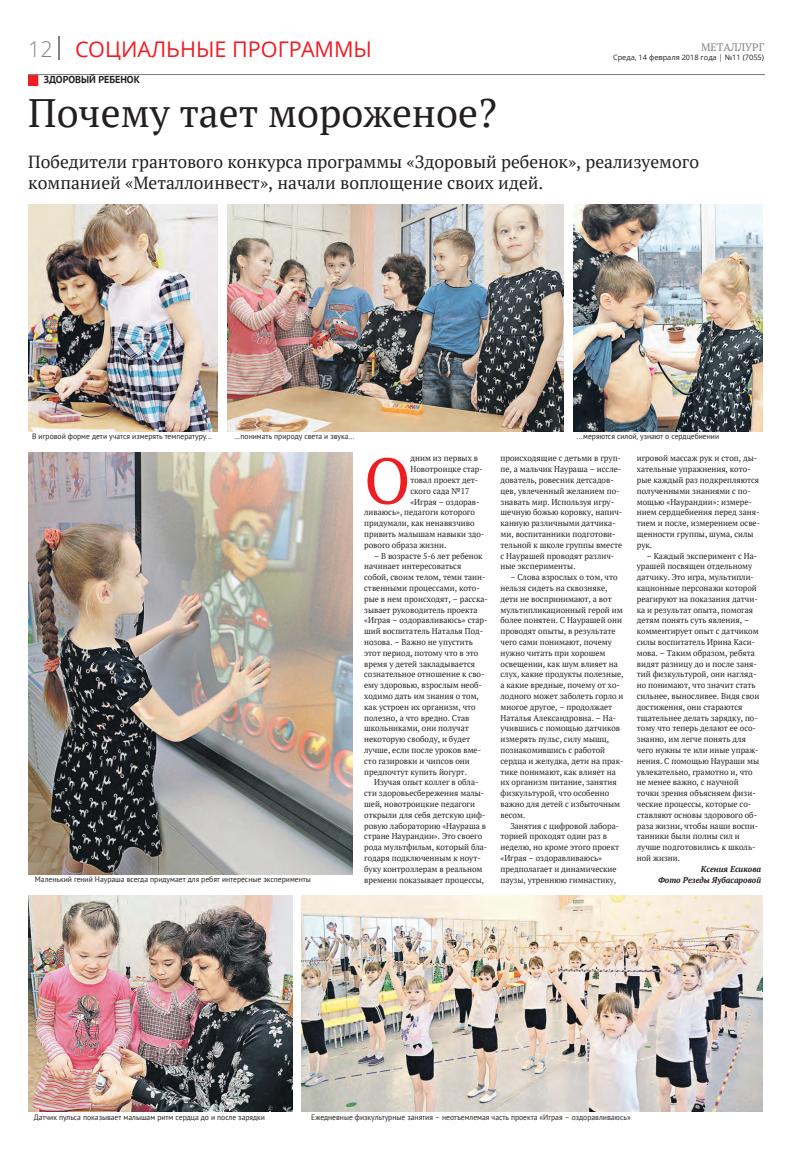
<style>
.page{position:relative;width:794px;height:1157px;background:#fff}
.page>*{position:absolute;margin:0;border:0;box-sizing:border-box;transform-origin:0 0}
.t1{font:64.8px "PT Serif";color:#ee1d23;scale:.96 1}
.t2{font:39.6px "PT Serif";color:#231f20}
.t3{font:21.6px "Open Sans";color:#ee1d23}
.t4{font:17.5px/21.6px "PT Serif";color:#231f20}
.t5{font:10.8px "PT Serif";color:#808285}
.t6{font:700 10.1px "PT Sans";color:#231f20}
.t7{font:8.4px/10.8px "PT Serif";color:#231f20;scale:.96 1}
.t8{font:italic 700 8.4px/10.8px "PT Serif";color:#231f20;text-align:right;scale:.96 1}
.t9{font:7.9px "PT Sans";color:#231f20;scale:.96 1}
.t10{font:7.4px "Open Sans";color:#231f20}
.s1{color:#808285}
</style>
<div class="page">
<svg style="left:59px;top:36px;width:1px;height:23px"></svg>
<img style="left:28px;top:75px;width:11px;height:11px">
<img style="left:28px;top:204px;width:190px;height:227px">
<img style="left:228px;top:204px;width:336px;height:227px">
<img style="left:573px;top:204px;width:190px;height:227px">
<img style="left:28px;top:453px;width:324px;height:421px">
<img style="left:28px;top:896px;width:264px;height:216px">
<img style="left:302px;top:896px;width:461px;height:216px">
<h3 class="t3" style="left:28px;top:34px;width:345px"><span class="s1">12</span> СОЦИАЛЬНЫЕ ПРОГРАММЫ</h3>
<p class="t5" style="left:701px;top:40px;width:64px">МЕТАЛЛУРГ</p>
<p class="t10" style="left:613px;top:52px;width:153px">Среда, 14 февраля 2018 года | №11 (7055)</p>
<p class="t6" style="left:44px;top:74px;width:98px">ЗДОРОВЫЙ РЕБЕНОК</p>
<h2 class="t2" style="left:28px;top:87px;width:470px">Почему тает мороженое?</h2>
<h3 class="t4" style="left:28px;top:150px;width:672px">Победители грантового конкурса программы «Здоровый ребенок», реализуемого компанией «Металлоинвест», начали воплощение своих идей.</h3>
<p class="t9" style="left:32px;top:432px;width:189px">В игровой форме дети учатся измерять температуру...</p>
<p class="t9" style="left:234px;top:432px;width:127px">...понимать природу света и звука...</p>
<p class="t9" style="left:577px;top:432px;width:150px">...меряются силой, узнают о сердцебиении</p>
<p class="t9" style="left:35px;top:875px;width:289px">Маленький гений Наураша всегда придумает для ребят интересные эксперименты</p>
<h1 class="t1" style="left:364px;top:438px;width:50px">О</h1>
<p class="t7" style="left:410px;top:453px;width:72px">дним из первых в</p>
<p class="t7" style="left:410px;top:464px;width:77px">Новотроицке стар-</p>
<p class="t7" style="left:410px;top:474px;width:72px">товал проект дет-</p>
<p class="t7" style="left:410px;top:485px;width:63px">ского сада №17</p>
<p class="t7" style="left:410px;top:496px;width:74px">«Играя – оздорав-</p>
<p class="t7" style="left:364px;top:507px;width:117px">ливаюсь», педагоги которого</p>
<p class="t7" style="left:364px;top:518px;width:117px">придумали, как ненавязчиво</p>
<p class="t7" style="left:364px;top:528px;width:127px">привить малышам навыки здо-</p>
<p class="t7" style="left:364px;top:539px;width:87px">рового образа жизни.</p>
<p class="t7" style="left:364px;top:550px;width:130px;text-indent:10px">– В возрасте 5-6 лет ребенок начинает интересоваться<br>собой, своим телом, теми таин&shy;ственными процессами, кото&shy;рые в нем происходят, – расска&shy;зывает руководитель проекта «Играя – оздоравливаюсь» стар&shy;ший воспитатель Наталья Под&shy;нозова. – Важно не упустить этот период, потому что в это время у детей закладывается сознательное отношение к сво&shy;ему здоровью, взрослым необ&shy;ходимо дать им знания о том, как устроен их организм, что полезно, а что вредно. Став школьниками, они получат некоторую свободу, и будет лучше, если после уроков вме&shy;сто газировки и чипсов они предпочтут купить йогурт.</p>
<p class="t7" style="left:364px;top:777px;width:130px;text-indent:10px">Изучая опыт коллег в обла&shy;сти здоровьесбережения малы&shy;шей, новотроицкие педагоги открыли для себя детскую циф&shy;ровую лабораторию «Наураша в стране Наурандии». Это своего рода мультфильм, который бла&shy;годаря подключенным к ноут&shy;буку контроллерам в реальном времени показывает процессы,</p>
<p class="t7" style="left:501px;top:453px;width:128px">происходящие с детьми в груп&shy;пе, а мальчик Наураша – иссле&shy;дователь, ровесник детсадов&shy;цев, увлеченный желанием по&shy;знавать мир. Используя игру&shy;шечную божью коровку, напич&shy;канную различными датчика&shy;ми, воспитанники подготови&shy;тельной к школе группы вместе с Наурашей проводят различ&shy;ные эксперименты.</p>
<p class="t7" style="left:501px;top:572px;width:130px;text-indent:10px">– Слова взрослых о том, что нельзя сидеть на сквозняке, дети не воспринимают, а вот мультипликационный герой им более понятен. С Наурашей они проводят опыты, в результате чего сами понимают, почему нужно читать при хорошем освещении, как шум влияет на слух, какие продукты полезные, а какие вредные, почему от хо&shy;лодного может заболеть горло и многое другое, – продолжает<br>Наталья Александровна. – На&shy;учившись с помощью датчиков измерять пульс, силу мышц, познакомившись с работой сердца и желудка, дети на прак&shy;тике понимают, как влияет на их организм питание, занятия физкультурой, что особенно важно для детей с избыточным весом.</p>
<p class="t7" style="left:501px;top:820px;width:125px;text-indent:10px">Занятия с цифровой лабора&shy;торией проходят один раз в неделю, но кроме этого проект «Играя – оздоравливаюсь» предполагает и динамические паузы, утреннюю гимнастику,</p>
<p class="t7" style="left:637px;top:453px;width:130px">игровой массаж рук и стоп, ды&shy;хательные упражнения, кото&shy;рые каждый раз подкрепляются полученными знаниями с по&shy;мощью «Наурандии»: измере&shy;нием сердцебиения перед заня&shy;тием и после, измерением осве&shy;щенности группы, шума, силы рук.</p>
<p class="t7" style="left:637px;top:550px;width:129px;text-indent:10px">– Каждый эксперимент с На&shy;урашей посвящен отдельному датчику. Это игра, мультипли&shy;кационные персонажи которой реагируют на показания датчи&shy;ка и результат опыта, помогая детям понять суть явления, – комментирует опыт с датчиком силы воспитатель Ирина Каси&shy;мова. – Таким образом, ребята видят разницу до и после заня&shy;тий физкультурой, они нагляд&shy;но понимают, что значит стать сильнее, выносливее. Видя свои достижения, они стараются тщательнее делать зарядку, по&shy;тому что теперь делают ее осо&shy;знанно, им легче понять для чего нужны те или иные упраж&shy;нения. С помощью Наураши мы увлекательно, грамотно и, что не менее важно, с научной точки зрения объясняем физи&shy;ческие процессы, которые со&shy;ставляют основы здорового об&shy;раза жизни, чтобы наши воспи&shy;танники были полны сил и лучше подготовились к школь&shy;ной жизни.</p>
<p class="t8" style="left:658px;top:863px;width:109px">Ксения Есикова<br>Фото Резеды Яубасаровой</p>
<p class="t9" style="left:34px;top:1112px;width:243px">Датчик пульса показывает малышам ритм сердца до и после зарядки</p>
<p class="t9" style="left:311px;top:1112px;width:334px">Ежедневные физкультурные занятия – неотъемлемая часть проекта «Играя – оздоравливаюсь»</p>
</div>
